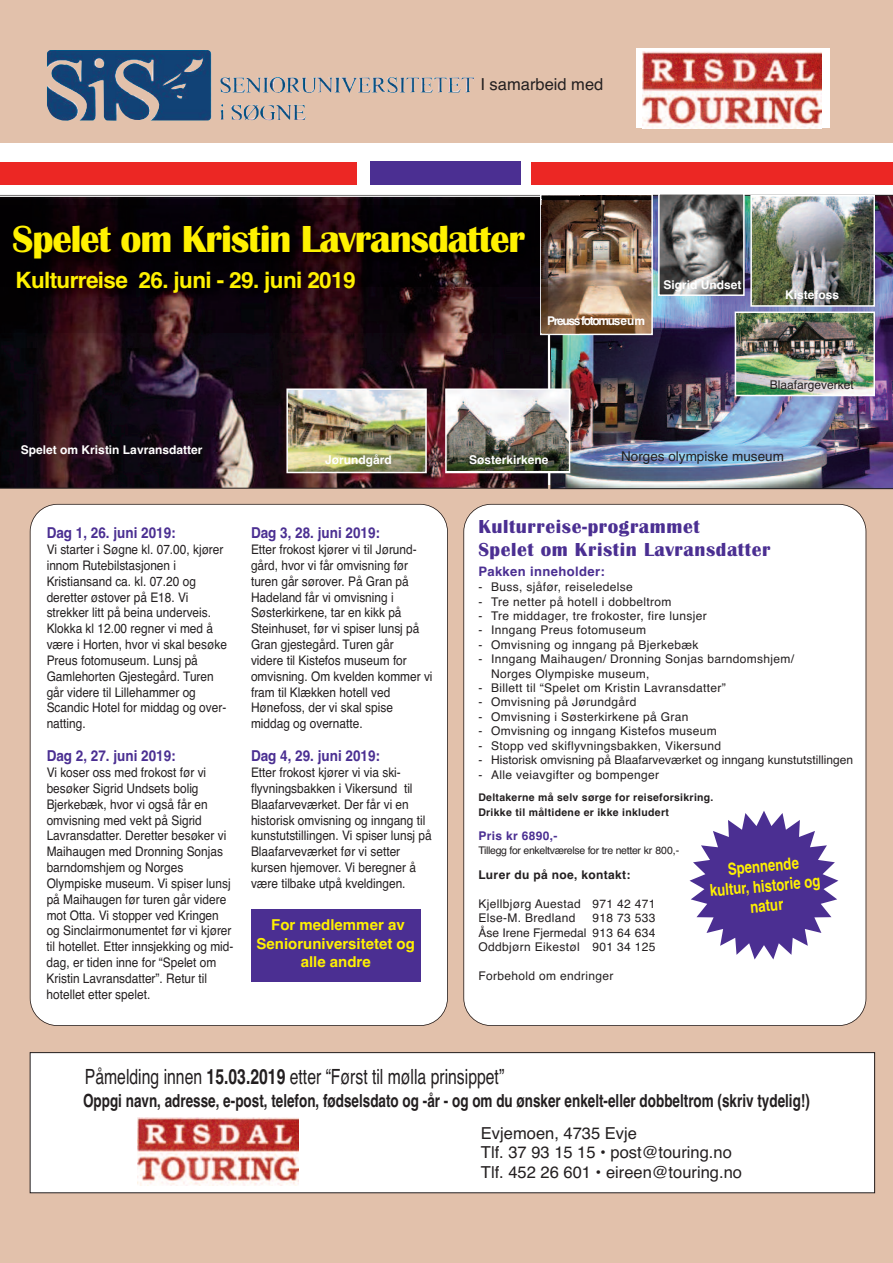
<style>
.page{position:relative;width:893px;height:1263px;background:#fff}
.page>*{position:absolute;margin:0;border:0;box-sizing:border-box;transform-origin:0 0}
.t1{font:700 39px "Britannic";letter-spacing:-.03em;color:#fff101}
.t2{font:700 22.5px "Helvetica";letter-spacing:-.03em;color:#fff101}
.t3{font:21px "Helvetica";color:#231f20;scale:.75 1}
.t4{font:700 19.5px/23.4px "Britannic";letter-spacing:.03em;color:#4b2f92}
.t5{font:700 18px "Helvetica";color:#231f20;scale:.75 1}
.t6{font:16.5px/19.8px "Helvetica";color:#231f20}
.t7{font:700 16.5px/19.8px "Helvetica";color:#fff101;text-align:center;scale:.8 1}
.t8{font:700 15px "Helvetica";color:#4b2f92;scale:.9 1}
.t9{font:700 15px/18.3px "Helvetica";color:#fff101;text-align:center}
.t10{font:13.5px "Helvetica";color:#231f20}
.t11{font:13.2px/15.9px "Helvetica";color:#231f20;scale:.9 1}
.t12{font:700 13.05px "Helvetica";letter-spacing:.03em;color:#4b2f92}
.t13{font:12px/14.4px "Helvetica";letter-spacing:.03em;color:#231f20}
.t14{font:12px "Helvetica";color:#231f20}
.t15{font:700 12px "Helvetica";color:#fff}
.t16{font:700 12px "Helvetica";letter-spacing:.03em;color:#231f20}
.t17{font:700 12px "Helvetica";letter-spacing:-.11em;color:#fff}
.t18{font:700 12px "Helvetica";letter-spacing:.03em;color:#4b2f92}
.t19{font:700 10.5px/14.5px "Helvetica";letter-spacing:.03em;color:#231f20}
.t20{font:10.5px "Helvetica";letter-spacing:-.03em;color:#231f20}
.s1{font-weight:700}
</style>
<div class="page">
<div style="left:0;top:485px;width:893px;height:778px;background:#e2c1ab"></div>
<div style="left:0;top:0;width:893px;height:142px;background:#e2c1ab"></div>
<img style="left:47px;top:50px;width:351px;height:71px">
<img style="left:0;top:359px;width:548px;height:130px">
<img style="left:550px;top:195px;width:343px;height:294px">
<div style="left:0;top:163px;width:357px;height:22px;background:#ec2724"></div>
<div style="left:531px;top:163px;width:362px;height:22px;background:#ec2724"></div>
<div style="left:370px;top:162px;width:150px;height:23px;background:#4b2f92"></div>
<div style="left:31px;top:505px;width:416px;height:520px;background:#fff;border-radius:27px"></div>
<div style="left:30px;top:504px;width:418px;height:522px;border:2px solid #231f20;border-radius:28px"></div>
<div style="left:464px;top:505px;width:402px;height:520px;background:#fff;border-radius:27px"></div>
<div style="left:463px;top:504px;width:403px;height:522px;border:2px solid #231f20;border-radius:28px"></div>
<div style="left:31px;top:1053px;width:843px;height:139px;background:#fff"></div>
<div style="left:30px;top:1052px;width:845px;height:141px;border:1px solid #231f20"></div>
<svg style="left:689px;top:811px;width:149px;height:148px"></svg>
<div style="left:636px;top:49px;width:193px;height:79px;background:#fff"></div>
<img style="left:642px;top:52px;width:179px;height:76px">
<img style="left:137px;top:1117px;width:161px;height:69px">
<img style="left:580px;top:196px;width:70px;height:136px">
<div style="left:540px;top:193px;width:113px;height:142px;border:2px solid #fff"></div>
<img style="left:661px;top:196px;width:81px;height:97px">
<div style="left:658px;top:193px;width:87px;height:103px;border:2px solid #fff"></div>
<img style="left:753px;top:198px;width:119px;height:106px">
<div style="left:750px;top:195px;width:125px;height:112px;border:2px solid #fff"></div>
<img style="left:289px;top:391px;width:135px;height:79px">
<div style="left:286px;top:388px;width:141px;height:85px;border:2px solid #fff"></div>
<img style="left:448px;top:391px;width:119px;height:79px">
<div style="left:445px;top:388px;width:125px;height:85px;border:2px solid #fff"></div>
<img style="left:552px;top:335px;width:28px;height:24px">
<img style="left:0;top:195px;width:540px;height:92px">
<img style="left:0;top:287px;width:547px;height:72px">
<svg style="left:547px;top:335px;width:5px;height:24px"></svg>
<img style="left:540px;top:200px;width:40px;height:135px">
<img style="left:540px;top:193px;width:40px;height:7px">
<img style="left:541px;top:200px;width:6px;height:5px">
<img style="left:540px;top:205px;width:7px;height:82px">
<img style="left:738px;top:314px;width:134px;height:79px">
<div style="left:735px;top:311px;width:140px;height:85px;border:2px solid #fff"></div>
<div style="left:251px;top:909px;width:169px;height:73px;background:#4b2f92"></div>
<p class="t6" style="left:480px;top:75px;width:124px">I samarbeid med</p>
<h1 class="t1" style="left:12px;top:216px;width:514px">Spelet om Kristin Lavransdatter</h1>
<h2 class="t2" style="left:15px;top:267px;width:342px">Kulturreise 26. juni - 29. juni 2019</h2>
<p class="t17" style="left:547px;top:314px;width:100px">Preuss fotomuseum</p>
<p class="t15" style="left:664px;top:278px;width:80px">Sigrid Undset</p>
<p class="t15" style="left:785px;top:287px;width:56px">Kistefoss</p>
<p class="t14" style="left:770px;top:378px;width:86px">Blaafargeverket</p>
<p class="t15" style="left:21px;top:443px;width:183px">Spelet om Kristin Lavransdatter</p>
<p class="t15" style="left:325px;top:453px;width:68px">Jørundgård</p>
<p class="t15" style="left:469px;top:453px;width:81px">Søsterkirkene</p>
<p class="t10" style="left:621px;top:448px;width:164px">Norges olympiske museum</p>
<p class="t8" style="left:47px;top:524px;width:145px">Dag 1, 26. juni 2019:</p>
<p class="t11" style="left:47px;top:541px;width:202px">Vi starter i Søgne kl. 07.00, kjører innom Rutebilstasjonen i<br>Kristiansand ca. kl. 07.20 og deretter østover på E18. Vi strekker litt på beina underveis.<br>Klokka kl 12.00 regner vi med å være i Horten, hvor vi skal besøke<br>Preus fotomuseum. Lunsj på<br>Gamlehorten Gjestegård. Turen går videre til Lillehammer og<br>Scandic Hotel for middag og over&shy;natting.</p>
<p class="t8" style="left:47px;top:747px;width:145px">Dag 2, 27. juni 2019:</p>
<p class="t11" style="left:47px;top:764px;width:209px">Vi koser oss med frokost før vi besøker Sigrid Undsets bolig<br>Bjerkebæk, hvor vi også får en omvisning med vekt på Sigrid<br>Lavransdatter. Deretter besøker vi<br>Maihaugen med Dronning Sonjas barndomshjem og Norges<br>Olympiske museum. Vi spiser lunsj på Maihaugen før turen går videre mot Otta. Vi stopper ved Kringen og Sinclairmonumentet før vi kjører til hotellet. Etter innsjekking og mid&shy;dag, er tiden inne for “Spelet om<br>Kristin Lavransdatter”. Retur til hotellet etter spelet.</p>
<p class="t8" style="left:251px;top:524px;width:145px">Dag 3, 28. juni 2019:</p>
<p class="t11" style="left:251px;top:541px;width:203px">Etter frokost kjører vi til Jørund&shy;gård, hvor vi får omvisning før turen går sørover. På Gran på<br>Hadeland får vi omvisning i<br>Søsterkirkene, tar en kikk på<br>Steinhuset, før vi spiser lunsj på<br>Gran gjestegård. Turen går<br>videre til Kistefos museum for omvisning. Om kvelden kommer vi fram til Klækken hotell ved<br>Hønefoss, der vi skal spise middag og overnatte.</p>
<p class="t8" style="left:251px;top:747px;width:145px">Dag 4, 29. juni 2019:</p>
<p class="t11" style="left:251px;top:764px;width:202px">Etter frokost kjører vi via ski&shy;flyvningsbakken i Vikersund til<br>Blaafarveværket. Der får vi en historisk omvisning og inngang til kunstutstillingen. Vi spiser lunsj på<br>Blaafarveværket før vi setter kursen hjemover. Vi beregner å være tilbake utpå kveldingen.</p>
<p class="t9" style="left:256px;top:915px;width:160px">For medlemmer av<br>Senioruniversitetet og alle andre</p>
<h3 class="t4" style="left:478px;top:515px;width:294px">Kulturreise-programmet<br>Spelet om Kristin Lavransdatter</h3>
<p class="t12" style="left:478px;top:564px;width:128px">Pakken inneholder:</p>
<p class="t13" style="left:478px;top:580px;width:156px">- Buss, sjåfør, reiseledelse</p>
<p class="t13" style="left:478px;top:594px;width:195px">- Tre netter på hotell i dobbeltrom</p>
<p class="t13" style="left:478px;top:609px;width:230px">- Tre middager, tre frokoster, fire lunsjer</p>
<p class="t13" style="left:478px;top:623px;width:169px">- Inngang Preus fotomuseum</p>
<p class="t13" style="left:478px;top:637px;width:222px">- Omvisning og inngang på Bjerkebæk</p>
<p class="t13" style="left:491px;top:652px;width:305px;text-indent:-13px">- Inngang Maihaugen/ Dronning Sonjas barndomshjem/<br>Norges Olympiske museum,</p>
<p class="t13" style="left:478px;top:681px;width:249px">- Billett til “Spelet om Kristin Lavransdatter”</p>
<p class="t13" style="left:478px;top:695px;width:160px">- Omvisning på Jørundgård</p>
<p class="t13" style="left:478px;top:709px;width:212px">- Omvisning i Søsterkirkene på Gran</p>
<p class="t13" style="left:478px;top:724px;width:240px">- Omvisning og inngang Kistefos museum</p>
<p class="t13" style="left:478px;top:738px;width:244px">- Stopp ved skiflyvningsbakken, Vikersund</p>
<p class="t14" style="left:478px;top:753px;width:376px">- Historisk omvisning på Blaafarveværket og inngang kunstutstillingen</p>
<p class="t13" style="left:478px;top:768px;width:182px">- Alle veiavgifter og bompenger</p>
<p class="t19" style="left:478px;top:790px;width:237px">Deltakerne må selv sørge for reiseforsikring.<br>Drikke til måltidene er ikke inkludert</p>
<p class="t18" style="left:478px;top:828px;width:81px">Pris kr 6890,-</p>
<p class="t20" style="left:478px;top:844px;width:202px">Tillegg for enkeltværelse for tre netter kr 800,-</p>
<p class="t16" style="left:478px;top:868px;width:154px">Lurer du på noe, kontakt:</p>
<p class="t13" style="left:478px;top:896px;width:179px">Kjellbjørg Auestad 971 42 471<br>Else-M. Bredland</p>
<p class="t7" style="left:707px;top:861px;width:140px;rotate:-5deg">Spennende kultur, historie og natur</p>
<p class="t13" style="left:478px;top:911px;width:179px;text-align:justify;text-indent:114px">918 73 533<br>Åse Irene Fjermedal 913 64 634<br>Oddbjørn Eikestøl 901 34 125</p>
<p class="t13" style="left:478px;top:968px;width:137px">Forbehold om endringer</p>
<h3 class="t3" style="left:85px;top:1064px;width:561px">Påmelding innen <span class="s1">15.03.2019</span> etter “Først til mølla prinsippet”</h3>
<h3 class="t5" style="left:83px;top:1090px;width:971px">Oppgi navn, adresse, e-post, telefon, fødselsdato og -år - og om du ønsker enkelt-eller dobbeltrom (skriv tydelig!)</h3>
<p class="t6" style="left:481px;top:1123px;width:263px">Evjemoen, 4735 Evje<br>Tlf. 37 93 15 15 • post@touring.no<br>Tlf. 452 26 601 • eireen@touring.no</p>
</div>
